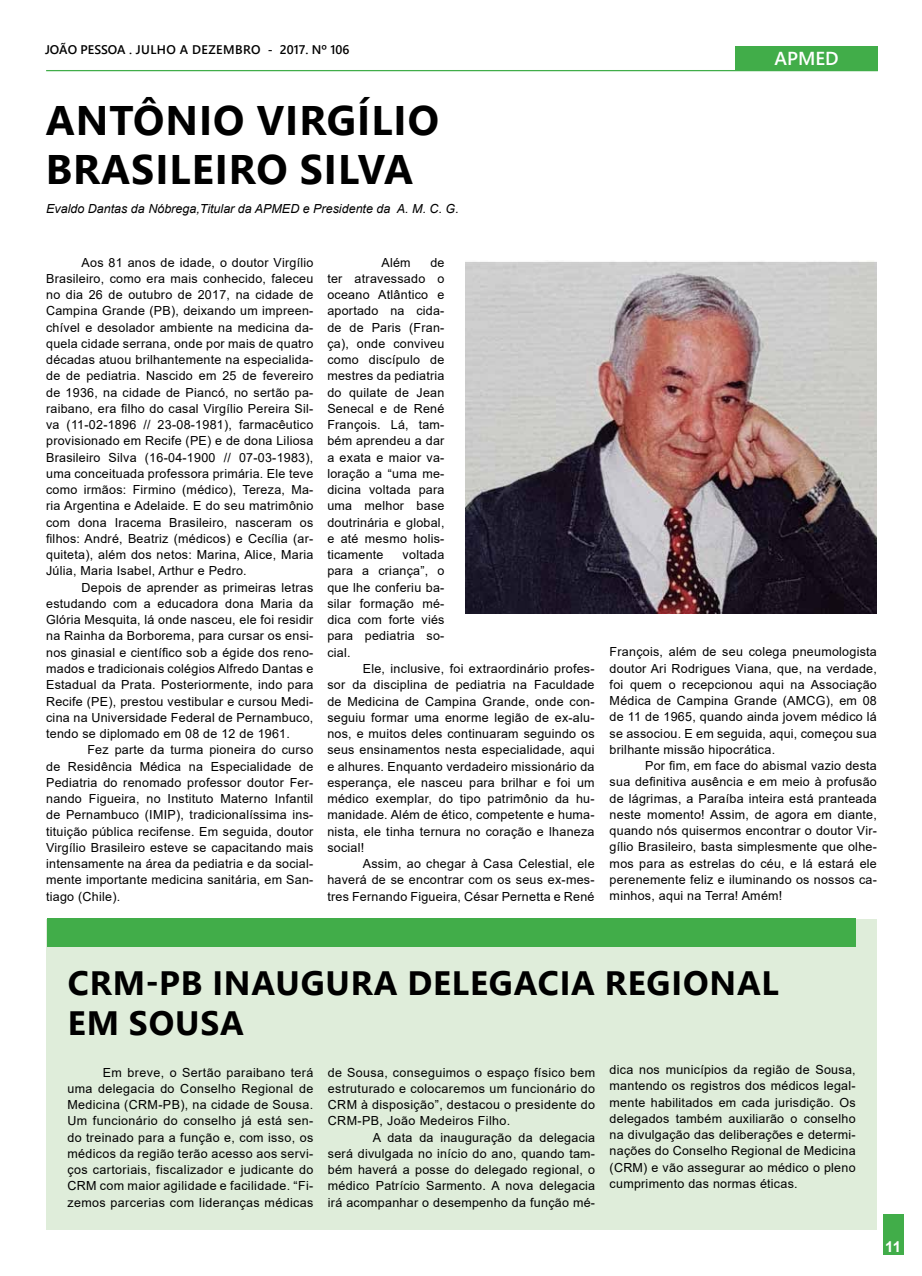
<style>
.page{position:relative;width:922px;height:1276px;background:#fff}
.page>*{position:absolute;margin:0;border:0;box-sizing:border-box;transform-origin:0 0}
.t1{font:700 41.25px/49.5px "Segoe UI";letter-spacing:.025em;color:#000}
.t2{font:700 33.75px "Segoe UI";letter-spacing:.025em;color:#000}
.t3{font:600 18.75px "Segoe UI";color:#fff}
.t4{font:700 15px "Arial";color:#fff}
.t5{font:12.5px/16.2px "Arial";letter-spacing:.02em;color:#000;text-align:justify}
.t6{font:italic 12.5px "Arial";color:#000}
.t7{font:600 12.5px "Segoe UI";color:#000}
</style>
<div class="page">
<div style="left:46px;top:919px;width:830px;height:311px;background:#dfedda"></div>
<div style="left:735px;top:46px;width:142px;height:25px;background:#41ad49"></div>
<hr style="left:46px;top:70px;width:831px;height:1px;background:#41ad49">
<div style="left:882px;top:1214px;width:21px;height:41px;background:#41ad49"></div>
<img style="left:465px;top:261px;width:411px;height:353px">
<div style="left:47px;top:919px;width:808px;height:28px;background:#41ad49"></div>
<p class="t7" style="left:45px;top:38px;width:306px">JOÃO PESSOA . JULHO a DEZEMBRO - 2017. Nº 106</p>
<h1 class="t1" style="left:46px;top:92px;width:394px">ANTÔNIO VIRGÍLIO<br>BRASILEIRO SILVA</h1>
<p class="t6" style="left:46px;top:200px;width:414px">Evaldo Dantas da Nóbrega,Titular da APMED e Presidente da A. M. C. G.</p>
<h3 class="t3" style="left:774px;top:41px;width:66px">APMED</h3>
<p class="t5" style="left:46px;top:254px;width:269px;text-indent:35px">Aos 81 anos de idade, o doutor Virgílio Brasileiro, como era mais conhecido, faleceu no dia 26 de outubro de 2017, na cidade de Campina Grande (PB), deixando um impreen&shy;chível e desolador ambiente na medicina da&shy;quela cidade serrana, onde por mais de quatro décadas atuou brilhantemente na especialida&shy;de de pediatria. Nascido em 25 de fevereiro de 1936, na cidade de Piancó, no sertão pa&shy;raibano, era filho do casal Virgílio Pereira Sil&shy;va (11-02-1896 // 23-08-1981), farmacêutico provisionado em Recife (PE) e de dona Liliosa Brasileiro Silva (16-04-1900 // 07-03-1983), uma conceituada professora primária. Ele teve como irmãos: Firmino (médico), Tereza, Ma&shy;ria Argentina e Adelaide. E do seu matrimônio com dona Iracema Brasileiro, nasceram os filhos: André, Beatriz (médicos) e Cecília (ar&shy;quiteta), além dos netos: Marina, Alice, Maria Júlia, Maria Isabel, Arthur e Pedro.</p>
<p class="t5" style="left:46px;top:579px;width:269px;text-indent:35px">Depois de aprender as primeiras letras estudando com a educadora dona Maria da Glória Mesquita, lá onde nasceu, ele foi residir na Rainha da Borborema, para cursar os ensi&shy;nos ginasial e científico sob a égide dos reno&shy;mados e tradicionais colégios Alfredo Dantas e Estadual da Prata. Posteriormente, indo para Recife (PE), prestou vestibular e cursou Medi&shy;cina na Universidade Federal de Pernambuco, tendo se diplomado em 08 de 12 de 1961.</p>
<p class="t5" style="left:46px;top:741px;width:269px;text-indent:41px">Fez parte da turma pioneira do curso de Residência Médica na Especialidade de Pediatria do renomado professor doutor Fer&shy;nando Figueira, no Instituto Materno Infantil de Pernambuco (IMIP), tradicionalíssima ins&shy;tituição pública recifense. Em seguida, doutor Virgílio Brasileiro esteve se capacitando mais intensamente na área da pediatria e da social&shy;mente importante medicina sanitária, em San&shy;tiago (Chile).</p>
<p class="t5" style="left:381px;top:254px;width:31px">Além</p>
<p class="t5" style="left:327px;top:254px;width:119px;text-indent:103px">de ter atravessado o oceano Atlântico e aportado na cida&shy;de de Paris (Fran&shy;ça), onde conviveu como discípulo de mestres da pediatria do quilate de Jean Senecal e de René François. Lá, tam&shy;bém aprendeu a dar a exata e maior va&shy;loração a “uma me&shy;dicina voltada para uma melhor base doutrinária e global, e até mesmo holis&shy;ticamente</p>
<p class="t5" style="left:327px;top:546px;width:119px;text-indent:75px">voltada para a criança”, o que lhe conferiu ba&shy;silar formação mé&shy;dica com forte viés para pediatria so&shy;cial.</p>
<p class="t5" style="left:327px;top:660px;width:269px;text-indent:35px">Ele, inclusive, foi extraordinário profes&shy;sor da disciplina de pediatria na Faculdade de Medicina de Campina Grande, onde con&shy;seguiu formar uma enorme legião de ex-alu&shy;nos, e muitos deles continuaram seguindo os seus ensinamentos nesta especialidade, aqui e alhures. Enquanto verdadeiro missionário da esperança, ele nasceu para brilhar e foi um médico exemplar, do tipo patrimônio da hu&shy;manidade. Além de ético, competente e huma&shy;nista, ele tinha ternura no coração e lhaneza social!</p>
<p class="t5" style="left:327px;top:855px;width:269px;text-indent:35px">Assim, ao chegar à Casa Celestial, ele haverá de se encontrar com os seus ex-mes&shy;tres Fernando Figueira, César Pernetta e René</p>
<p class="t5" style="left:609px;top:643px;width:269px">François, além de seu colega pneumologista doutor Ari Rodrigues Viana, que, na verdade, foi quem o recepcionou aqui na Associação Médica de Campina Grande (AMCG), em 08 de 11 de 1965, quando ainda jovem médico lá se associou. E em seguida, aqui, começou sua brilhante missão hipocrática.</p>
<p class="t5" style="left:609px;top:757px;width:269px;text-indent:35px">Por fim, em face do abismal vazio desta sua definitiva ausência e em meio à profusão de lágrimas, a Paraíba inteira está pranteada neste momento! Assim, de agora em diante, quando nós quisermos encontrar o doutor Vir&shy;gílio Brasileiro, basta simplesmente que olhe&shy;mos para as estrelas do céu, e lá estará ele perenemente feliz e iluminando os nossos ca&shy;minhos, aqui na Terra! Amém!</p>
<h2 class="t2" style="left:68px;top:951px;width:166px">CRM-PB INAU</h2>
<h2 class="t2" style="left:301px;top:951px;width:49px">GURA</h2>
<h2 class="t2" style="left:407px;top:951px;width:128px">DE LEGACIA</h2>
<h2 class="t2" style="left:604px;top:951px;width:90px">REGIONA</h2>
<h2 class="t2" style="left:761px;top:951px;width:19px">L</h2>
<h2 class="t2" style="left:68px;top:991px;width:106px">EM SOUSA</h2>
<p class="t5" style="left:67px;top:1064px;width:247px;text-indent:35px">Em breve, o Sertão paraibano terá uma delegacia do Conselho Regional de Medicina (CRM-PB), na cidade de Sousa.<br>Um funcionário do conselho já está sen&shy;do treinado para a função e, com isso, os médicos da região terão acesso aos servi&shy;ços cartoriais, fiscalizador e judicante do CRM com maior agilidade e facilidade. “Fi&shy;zemos parcerias com lideranças médicas</p>
<p class="t5" style="left:328px;top:1064px;width:269px">de Sousa, conseguimos o espaço físico bem estruturado e colocaremos um funcionário do CRM à disposição”, destacou o presidente do CRM-PB, João Medeiros Filho.</p>
<p class="t5" style="left:609px;top:1061px;width:247px">dica nos municípios da região de Sousa, mantendo os registros dos médicos legal&shy;mente habilitados em cada jurisdição. Os delegados também auxiliarão o conselho na divulgação das deliberações e determi&shy;nações do Conselho Regional de Medicina (CRM) e vão assegurar ao médico o pleno cumprimento das normas éticas.</p>
<p class="t5" style="left:328px;top:1129px;width:269px;text-indent:45px">A data da inauguração da delegacia será divulgada no início do ano, quando tam&shy;bém haverá a posse do delegado regional, o médico Patrício Sarmento. A nova delegacia irá acompanhar o desempenho da função mé-</p>
<p class="t4" style="left:885px;top:1235px;width:17px">11</p>
</div>
